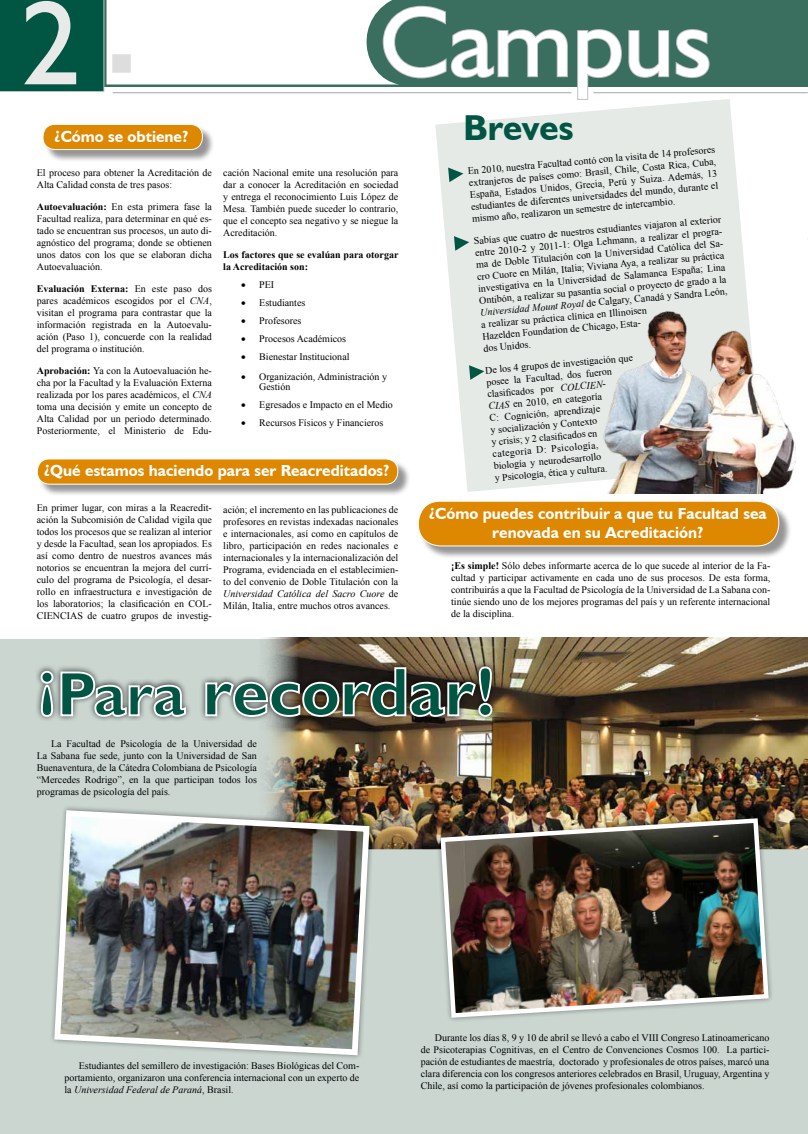
<style>
.page{position:relative;width:808px;height:1134px;background:#fff}
.page>*{position:absolute;margin:0;border:0;box-sizing:border-box;transform-origin:0 0}
.t1{font:120px "Humanist 521 BT";color:#e8e9e9}
.t2{font:100px "Humanist 521 BT";color:#fff}
.t3{font:700 69px "Humanist 521 BT";color:#005543}
.t4{font:700 36px "Humanist 521 BT";color:#005543}
.t5{font:700 16px/19.2px "Humanist 521 BT";color:#fff;text-align:center}
.t6{font:10px/12px "Times New Roman";color:#000;text-align:justify}
.t7{font:700 10px/12px "Times New Roman";color:#000}
.s1{font-weight:700}
.s2{font-style:italic}
.s3{font-size:62.7px}
</style>
<div class="page">
<div style="left:0;top:639px;width:808px;height:495px;background:#cbd6d1"></div>
<div style="left:44px;top:125px;width:171px;height:37px;background:#000;opacity:.42"></div>
<div style="left:43px;top:124px;width:159px;height:26px;background:#de8700;border-radius:12px"></div>
<div style="left:43px;top:124px;width:160px;height:26px;border:1px solid #fff;border-radius:12px"></div>
<div style="left:38px;top:460px;width:372px;height:37px;background:#000;opacity:.42"></div>
<div style="left:37px;top:459px;width:361px;height:25px;background:#de8700;border-radius:12px"></div>
<div style="left:37px;top:458px;width:361px;height:27px;border:1px solid #fff;border-radius:12px"></div>
<div style="left:419px;top:502px;width:373px;height:57px;background:#000;opacity:.42"></div>
<div style="left:418px;top:501px;width:361px;height:45px;background:#de8700;border-radius:22px"></div>
<div style="left:418px;top:501px;width:361px;height:45px;border:1px solid #fff;border-radius:22px"></div>
<div style="left:0;top:0;width:808px;height:84px;background:#3a6f5f"></div>
<svg style="left:0;top:0;width:569px;height:92px"></svg>
<svg style="left:576px;top:29px;width:134px;height:70px"></svg>
<hr style="left:113px;top:92px;width:458px;height:1px;background:#a4a5a7">
<hr style="left:593px;top:92px;width:214px;height:1px;background:#a4a5a7">
<div style="left:112px;top:54px;width:19px;height:19px;background:#ddddde"></div>
<img style="left:264px;top:638px;width:544px;height:211px">
<div style="left:34px;top:659px;width:464px;height:63px;background:#000;opacity:.75"></div>
<svg style="left:39px;top:670px;width:148px;height:48px"></svg>
<svg style="left:204px;top:665px;width:289px;height:53px;background:#6d6860"></svg>
<svg style="left:435px;top:99px;width:312px;height:393px;background:#e8ecea"></svg>
<svg style="left:448px;top:168px;width:15px;height:14px"></svg>
<svg style="left:454px;top:236px;width:15px;height:15px"></svg>
<svg style="left:469px;top:365px;width:15px;height:15px"></svg>
<img style="left:587px;top:299px;width:209px;height:194px">
<div style="left:49px;top:805px;width:325px;height:255px;background:#000;opacity:.41"></div>
<img style="left:51px;top:807px;width:322px;height:251px">
<div style="left:435px;top:813px;width:338px;height:210px;background:#000;opacity:.4"></div>
<img style="left:438px;top:816px;width:333px;height:204px">
<h1 class="t1" style="left:20px;top:-31px;width:62px">2</h1>
<h2 class="t2" style="left:380px;top:-20px;width:333px">Campus</h2>
<h3 class="t5" style="left:54px;top:127px;width:136px">¿Cómo se obtiene?</h3>
<p class="t6" style="left:37px;top:167px;width:177px">El proceso para obtener la Acreditación de<br>Alta Calidad consta de tres pasos:</p>
<p class="t6" style="left:37px;top:201px;width:177px"><span class="s1">Autoevaluación:</span> En esta primera fase la Facultad realiza, para determinar en qué es&shy;tado se encuentran sus procesos, un auto di&shy;agnóstico del programa; donde se obtienen unos datos con los que se elaboran dicha Autoevaluación.</p>
<p class="t6" style="left:37px;top:283px;width:177px"><span class="s1">Evaluación Externa:</span> En este paso dos pares académicos escogidos por el <span class="s2">CNA</span>, visitan el programa para contrastar que la información registrada en la Autoevalu&shy;ación (Paso 1), concuerde con la realidad del programa o institución.</p>
<p class="t6" style="left:37px;top:365px;width:177px"><span class="s1">Aprobación:</span> Ya con la Autoevaluación he&shy;cha por la Facultad y la Evaluación Externa realizada por los pares académicos, el <span class="s2">CNA </span>toma una decisión y emite un concepto de Alta Calidad por un periodo determinado.<br>Posteriormente, el Ministerio de Edu-</p>
<p class="t6" style="left:223px;top:167px;width:177px">cación Nacional emite una resolución para dar a conocer la Acreditación en sociedad y entrega el reconocimiento Luis López de Mesa. También puede suceder lo contrario, que el concepto sea negativo y se niegue la Acreditación.</p>
<p class="t7" style="left:223px;top:249px;width:177px">Los factores que se evalúan para otorgar la Acreditación son:</p>
<p class="t6" style="left:241px;top:279px;width:34px">• PEI</p>
<p class="t6" style="left:241px;top:297px;width:66px">• Estudiantes</p>
<p class="t6" style="left:241px;top:315px;width:62px">• Profesores</p>
<p class="t6" style="left:241px;top:333px;width:106px">• Procesos Académicos</p>
<p class="t6" style="left:241px;top:351px;width:110px">• Bienestar Institucional</p>
<p class="t6" style="left:259px;top:372px;width:129px;line-height:10px;text-indent:-18px">• Organización, Administración y<br>Gestión</p>
<p class="t6" style="left:241px;top:399px;width:153px">• Egresados e Impacto en el Medio</p>
<p class="t6" style="left:241px;top:417px;width:144px">• Recursos Físicos y Financieros</p>
<h3 class="t5" style="left:44px;top:461px;width:347px">¿Qué estamos haciendo para ser Reacreditados?</h3>
<p class="t6" style="left:37px;top:502px;width:177px">En primer lugar, con miras a la Reacredit&shy;ación la Subcomisión de Calidad vigila que todos los procesos que se realizan al interior y desde la Facultad, sean los apropiados. Es así como dentro de nuestros avances más notorios se encuentran la mejora del currí&shy;culo del programa de Psicología, el desar&shy;rollo en infraestructura e investigación de los laboratorios; la clasificación en COL-CIENCIAS de cuatro grupos de investig-</p>
<p class="t6" style="left:223px;top:503px;width:177px">ación; el incremento en las publicaciones de profesores en revistas indexadas nacionales e internacionales, así como en capítulos de libro, participación en redes nacionales e internacionales y la internacionalización del Programa, evidenciada en el establecimien&shy;to del convenio de Doble Titulación con la <span class="s2">Universidad Católica del Sacro Cuore</span> de Milán, Italia, entre muchos otros avances.</p>
<h3 class="t4" style="left:463px;top:105px;width:112px">Breves</h3>
<p class="t6" style="left:467px;top:165px;width:250px;rotate:-5deg">En 2010, nuestra Facultad contó con la visita de 14 profesores extranjeros de países como: Brasil, Chile, Costa Rica, Cuba, España, Estados Unidos, Grecia, Perú y Suiza. Además, 13 estudiantes de diferentes universidades del mundo, durante el mismo año, realizaron un semestre de intercambio.</p>
<p class="t6" style="left:473px;top:235px;width:251px;text-align:left;rotate:-5deg">Sabías que cuatro de nuestros estudiantes viajaron al exterior entre 2010-2 y 2011-1: Olga Lehmann, a realizar el progra&shy;ma de Doble Titulación con la Universidad Católica del Sa&shy;cro Cuore en Milán, Italia; Viviana Aya, a realizar su práctica investigativa en la Universidad de Salamanca España; Lina Ontibón, a realizar su pasantía social o proyecto de grado a la <span class="s2">Universidad Mount Royal</span> de Calgary, Canadá y Sandra León, a realizar su práctica clínica en Illinoisen<br>Hazelden Foundation de Chicago, Esta-<br>dos Unidos.</p>
<p class="t6" style="left:485px;top:364px;width:149px;text-align:left;rotate:-5deg">De los 4 grupos de investigación que posee la Facultad, dos fueron clasifi cados por <span class="s2">COLCIEN-<br>CIAS</span> en 2010, en categoría<br>C: Cognición, aprendizaje<br>y socialización y Contexto<br>y crisis; y 2 clasifi cados en<br>categoría D: Psicología,<br>biología y neurodesarrollo<br>y Psicología, ética y cultura.</p>
<h3 class="t5" style="left:429px;top:504px;width:339px">¿Cómo puedes contribuir a que tu Facultad sea renovada en su Acreditación?</h3>
<p class="t6" style="left:451px;top:559px;width:321px"><span class="s1">¡Es simple!</span> Sólo debes informarte acerca de lo que sucede al interior de la Fa&shy;cultad y participar activamente en cada uno de sus procesos. De esta forma, contribuirás a que la Facultad de Psicología de la Universidad de La Sabana con&shy;tinúe siendo uno de los mejores programas del país y un referente internacional de la disciplina.</p>
<h3 class="t3" style="left:37px;top:649px;width:461px"><span class="s3">¡Para</span> recordar!</h3>
<p class="t6" style="left:37px;top:737px;width:222px;text-indent:14px">La Facultad de Psicología de la Universidad de La Sabana fue sede, junto con la Universidad de San Buenaventura, de la Cátedra Colombiana de Psicología “Mercedes Rodrigo”, en la que participan todos los programas de psicología del país.</p>
<p class="t6" style="left:64px;top:1059px;width:296px;text-indent:14px">Estudiantes del semillero de investigación: Bases Biológicas del Com&shy;portamiento, organizaron una conferencia internacional con un experto de la <span class="s2">Universidad Federal de Paraná</span>, Brasil.</p>
<p class="t6" style="left:421px;top:1032px;width:350px;text-indent:14px">Durante los días 8, 9 y 10 de abril se llevó a cabo el VIII Congreso Latinoamericano de Psicoterapias Cognitivas, en el Centro de Convenciones Cosmos 100. La partici&shy;pación de estudiantes de maestría, doctorado y profesionales de otros países, marcó una clara diferencia con los congresos anteriores celebrados en Brasil, Uruguay, Argentina y Chile, así como la participación de jóvenes profesionales colombianos.</p>
</div>
